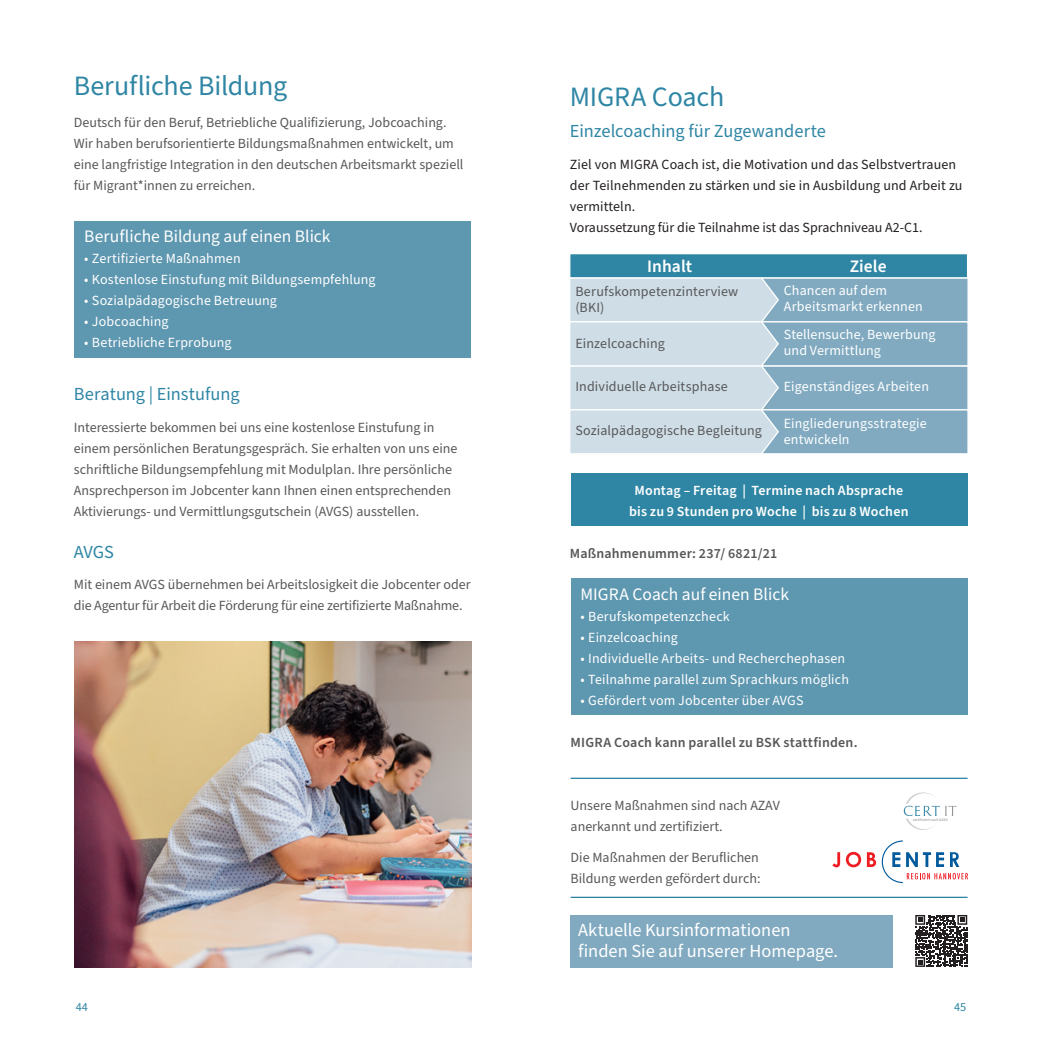
<style>
.page{position:relative;width:1042px;height:1042px;background:#fff}
.page>*{position:absolute;margin:0;border:0;box-sizing:border-box;transform-origin:0 0}
.t1{font:28px "Source Sans Pro";letter-spacing:-.01em;color:#2f86a4}
.t2{font:18.38px/21px "Source Sans Pro";color:#fff}
.t3{font:18.38px "Source Sans Pro";letter-spacing:-.005em;color:#2f86a4}
.t4{font:17.5px "Source Sans Pro";color:#fff}
.t5{font:600 17.5px "Source Sans Pro";letter-spacing:.005em;color:#fff}
.t6{font:14px/21px "Source Sans Pro";color:#57585a}
.t7{font:14px/15.8px "Source Sans Pro";letter-spacing:.01em;color:#fff}
.t8{font:14px/21px "Source Sans Pro";letter-spacing:.01em;color:#231f20}
.t9{font:600 14px/21px "Source Sans Pro";letter-spacing:.015em;color:#fff;text-align:center}
.t10{font:600 14px "Source Sans Pro";letter-spacing:.015em;color:#57585a}
.t11{font:12.25px "Source Sans Pro";color:#2f86a4}
.t12{font:3.68px "The Sans Plain";color:#939598}
</style>
<div class="page">
<div style="left:570px;top:473px;width:397px;height:53px;background:#2f86a4"></div>
<div style="left:570px;top:915px;width:322px;height:52px;background:#81aac1"></div>
<div style="left:74px;top:221px;width:397px;height:137px;background:#5e97b0"></div>
<div style="left:570px;top:578px;width:397px;height:137px;background:#5e97b0"></div>
<div style="left:761px;top:277px;width:208px;height:45px;background:#81aac1;border:1px solid #fff"></div>
<div style="left:761px;top:365px;width:207px;height:45px;background:#81aac1;border:1px solid #fff"></div>
<div style="left:761px;top:321px;width:207px;height:45px;background:#81aac1;border:1px solid #fff"></div>
<div style="left:761px;top:409px;width:207px;height:45px;background:#81aac1;border:1px solid #fff"></div>
<svg style="left:570px;top:278px;width:210px;height:176px;background:#cedce5"></svg>
<div style="left:569px;top:253px;width:399px;height:25px;background:#2f86a4;border:1px solid #fff"></div>
<img style="left:74px;top:641px;width:397px;height:326px">
<svg style="left:904px;top:792px;width:52px;height:38px"></svg>
<svg style="left:832px;top:852px;width:8px;height:15px"></svg>
<svg style="left:846px;top:852px;width:15px;height:15px"></svg>
<svg style="left:867px;top:840px;width:101px;height:43px"></svg>
<hr style="left:570px;top:896px;width:397px;height:2px;background:#2f86a4">
<hr style="left:570px;top:777px;width:397px;height:2px;background:#2f86a4">
<svg style="left:915px;top:915px;width:52px;height:52px"></svg>
<h1 class="t1" style="left:74px;top:67px;width:215px">Berufliche Bildung</h1>
<p class="t6" style="left:74px;top:112px;width:391px">Deutsch für den Beruf, Betriebliche Qualifizierung, Jobcoaching.<br>Wir haben berufsorientierte Bildungsmaßnahmen entwickelt, um eine langfristige Integration in den deutschen Arbeitsmarkt speziell für Migrant*innen zu erreichen.</p>
<p class="t4" style="left:84px;top:225px;width:248px">Berufliche Bildung auf einen Blick</p>
<p class="t7" style="left:84px;top:251px;width:158px">• Zertifizierte Maßnahmen</p>
<p class="t7" style="left:84px;top:272px;width:293px">• Kostenlose Einstufung mit Bildungsempfehlung</p>
<p class="t7" style="left:84px;top:293px;width:194px">• Sozialpädagogische Betreuung</p>
<p class="t7" style="left:84px;top:314px;width:86px">• Jobcoaching</p>
<p class="t7" style="left:84px;top:335px;width:149px">• Betriebliche Erprobung</p>
<h2 class="t3" style="left:74px;top:382px;width:167px">Beratung | Einstufung</h2>
<p class="t6" style="left:74px;top:417px;width:385px">Interessierte bekommen bei uns eine kostenlose Einstufung in einem persönlichen Beratungsgespräch. Sie erhalten von uns eine schriftliche Bildungsempfehlung mit Modulplan. Ihre persönliche Ansprechperson im Jobcenter kann Ihnen einen entsprechenden Aktivierungs- und Vermittlungsgutschein (AVGS) ausstellen.</p>
<h2 class="t3" style="left:74px;top:539px;width:42px">AVGS</h2>
<p class="t6" style="left:74px;top:574px;width:398px">Mit einem AVGS übernehmen bei Arbeitslosigkeit die Jobcenter oder die Agentur für Arbeit die Förderung für eine zertifizierte Maßnahme.</p>
<h1 class="t1" style="left:570px;top:78px;width:156px">MIGRA Coach</h1>
<h2 class="t3" style="left:570px;top:119px;width:258px">Einzelcoaching für Zugewanderte</h2>
<p class="t8" style="left:570px;top:154px;width:394px">Ziel von MIGRA Coach ist, die Motivation und das Selbstvertrauen der Teilnehmenden zu stärken und sie in Ausbildung und Arbeit zu vermitteln.<br>Voraussetzung für die Teilnahme ist das Sprachniveau A2-C1.</p>
<p class="t5" style="left:647px;top:254px;width:46px">Inhalt</p>
<p class="t5" style="left:850px;top:254px;width:38px">Ziele</p>
<p class="t6" style="left:575px;top:284px;width:164px;line-height:15.8px">Berufskompetenzinterview (BKI)</p>
<p class="t7" style="left:784px;top:283px;width:140px">Chancen auf dem<br>Arbeitsmarkt erkennen</p>
<p class="t6" style="left:575px;top:333px;width:91px">Einzelcoaching</p>
<p class="t7" style="left:784px;top:327px;width:153px">Stellensuche, Bewerbung und Vermittlung</p>
<p class="t6" style="left:575px;top:376px;width:154px">Individuelle Arbeitsphase</p>
<p class="t7" style="left:784px;top:379px;width:147px">Eigenständiges Arbeiten</p>
<p class="t6" style="left:575px;top:420px;width:188px">Sozialpädagogische Begleitung</p>
<p class="t7" style="left:784px;top:416px;width:144px">Eingliederungsstrategie entwickeln</p>
<p class="t9" style="left:629px;top:480px;width:281px">Montag – Freitag | Termine nach Absprache bis zu 9 Stunden pro Woche | bis zu 8 Wochen</p>
<p class="t10" style="left:570px;top:543px;width:209px">Maßnahmenummer: 237/ 6821/21</p>
<p class="t4" style="left:580px;top:582px;width:210px">MIGRA Coach auf einen Blick</p>
<p class="t7" style="left:580px;top:608px;width:151px">• Berufskompetenzcheck</p>
<p class="t7" style="left:580px;top:629px;width:99px">• Einzelcoaching</p>
<p class="t7" style="left:580px;top:650px;width:266px">• Individuelle Arbeits- und Recherchephasen</p>
<p class="t7" style="left:580px;top:671px;width:270px">• Teilnahme parallel zum Sprachkurs möglich</p>
<p class="t7" style="left:580px;top:692px;width:224px">• Gefördert vom Jobcenter über AVGS</p>
<p class="t10" style="left:570px;top:732px;width:288px">MIGRA Coach kann parallel zu BSK stattfinden.</p>
<p class="t6" style="left:570px;top:795px;width:211px">Unsere Maßnahmen sind nach AZAV anerkannt und zertifiziert.</p>
<p class="t6" style="left:570px;top:847px;width:191px">Die Maßnahmen der Beruflichen<br>Bildung werden gefördert durch:</p>
<h2 class="t2" style="left:578px;top:919px;width:262px">Aktuelle Kursinformationen finden Sie auf unserer Homepage.</h2>
<p class="t12" style="left:913px;top:816px;width:37px">zertifiziert nach AZAV</p>
<p class="t11" style="left:76px;top:999px;width:14px">44</p>
<p class="t11" style="left:954px;top:999px;width:14px">45</p>
</div>
